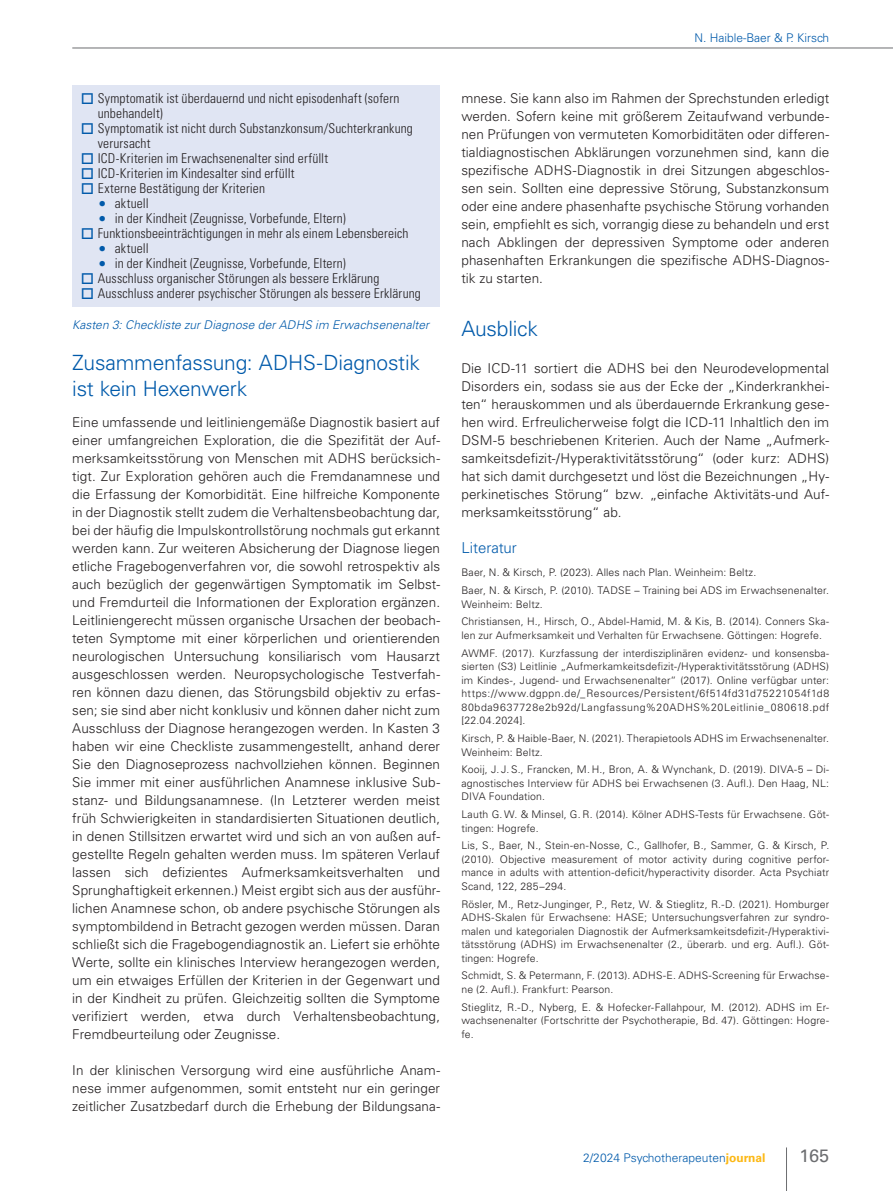
<style>
.page{position:relative;width:893px;height:1191px;background:#fff}
.page>*{position:absolute;margin:0;border:0;box-sizing:border-box;transform-origin:0 0}
.t1{font:300 21px/25.5px "Univers LT Std";letter-spacing:-.01em;color:#015aaa}
.t2{font:18px "Univers LT Std";color:#6c6d70}
.t3{font:300 15px "Univers LT Std";color:#015aaa}
.t4{font:300 13.5px/18px "Univers LT Std";letter-spacing:.005em;color:#231f20;text-align:justify}
.t5{font:300 condensed 13.5px/15px "Univers LT Std";letter-spacing:.01em;color:#231f20}
.t6{font:italic 300 12px "Univers LT Std";letter-spacing:.01em;color:#015aaa}
.t7{font:300 12px "Univers LT Std";color:#015aaa}
.t8{font:300 10.5px/13.5px "Univers LT Std";letter-spacing:.015em;color:#231f20}
.s1{font-size:15px;color:#015aaa}
.s2{font-weight:700;color:#fcb814}
</style>
<div class="page">
<div style="left:72px;top:85px;width:368px;height:222px;background:#e0e5f3"></div>
<hr style="left:786px;top:1147px;width:1px;height:44px;background:#6c6d70">
<hr style="left:72px;top:48px;width:821px;height:1px;background:#6c6d70">
<p class="t5" style="left:98px;top:91px;width:317px">Symptomatik ist überdauernd und nicht episodenhaft (sofern unbehandelt)<br>Symptomatik ist nicht durch Substanzkonsum/Suchterkrankung verursacht<br>ICD-Kriterien im Erwachsenenalter sind erfüllt<br>ICD-Kriterien im Kindesalter sind erfüllt<br>Externe Bestätigung der Kriterien</p>
<p class="t5" style="left:98px;top:196px;width:52px"><span class="s1">•</span> aktuell</p>
<p class="t5" style="left:98px;top:211px;width:312px"><span class="s1">•</span> in der Kindheit (Zeugnisse, Vorbefunde, Eltern)<br>Funktionsbeeinträchtigungen in mehr als einem Lebensbereich</p>
<p class="t5" style="left:98px;top:241px;width:52px"><span class="s1">•</span> aktuell</p>
<p class="t5" style="left:98px;top:256px;width:325px"><span class="s1">•</span> in der Kindheit (Zeugnisse, Vorbefunde, Eltern)<br>Ausschluss organischer Störungen als bessere Erklärung<br>Ausschluss anderer psychischer Störungen als bessere Erklärung</p>
<p class="t6" style="left:72px;top:317px;width:358px">Kasten 3: Checkliste zur Diagnose der ADHS im Erwachsenenalter</p>
<h1 class="t1" style="left:72px;top:350px;width:349px">Zusammenfassung: ADHS-Diagnostik ist kein Hexenwerk</h1>
<p class="t4" style="left:72px;top:413px;width:369px">Eine umfassende und leitliniengemäße Diagnostik basiert auf einer umfangreichen Exploration, die die Spezifität der Auf&shy;merksamkeitsstörung von Menschen mit ADHS berücksich&shy;tigt. Zur Exploration gehören auch die Fremdanamnese und die Erfassung der Komorbidität. Eine hilfreiche Komponente in der Diagnostik stellt zudem die Verhaltensbeobachtung dar, bei der häufig die Impulskontrollstörung nochmals gut erkannt werden kann. Zur weiteren Absicherung der Diagnose liegen etliche Fragebogenverfahren vor, die sowohl retrospektiv als auch bezüglich der gegenwärtigen Symptomatik im Selbst&shy;und Fremdurteil die Informationen der Exploration ergänzen.<br>Leitliniengerecht müssen organische Ursachen der beobach&shy;teten Symptome mit einer körperlichen und orientierenden neurologischen Untersuchung konsiliarisch vom Hausarzt ausgeschlossen werden. Neuropsychologische Testverfah&shy;ren können dazu dienen, das Störungsbild objektiv zu erfas&shy;sen; sie sind aber nicht konklusiv und können daher nicht zum Ausschluss der Diagnose herangezogen werden. In Kasten 3 haben wir eine Checkliste zusammengestellt, anhand derer Sie den Diagnoseprozess nachvollziehen können. Beginnen Sie immer mit einer ausführlichen Anamnese inklusive Sub&shy;stanz- und Bildungsanamnese. (In Letzterer werden meist früh Schwierigkeiten in standardisierten Situationen deutlich, in denen Stillsitzen erwartet wird und sich an von außen auf&shy;gestellte Regeln gehalten werden muss. Im späteren Verlauf lassen sich defizientes Aufmerksamkeitsverhalten und Sprunghaftigkeit erkennen.) Meist ergibt sich aus der ausführ&shy;lichen Anamnese schon, ob andere psychische Störungen als symptombildend in Betracht gezogen werden müssen. Daran schließt sich die Fragebogendiagnostik an. Liefert sie erhöhte Werte, sollte ein klinisches Interview herangezogen werden, um ein etwaiges Erfüllen der Kriterien in der Gegenwart und in der Kindheit zu prüfen. Gleichzeitig sollten die Symptome verifiziert werden, etwa durch Verhaltensbeobachtung, Fremdbeurteilung oder Zeugnisse.</p>
<p class="t4" style="left:72px;top:1061px;width:369px">In der klinischen Versorgung wird eine ausführliche Anam&shy;nese immer aufgenommen, somit entsteht nur ein geringer zeitlicher Zusatzbedarf durch die Erhebung der Bildungsana-</p>
<p class="t7" style="left:694px;top:31px;width:136px">N. Haible-Baer &amp; P. Kirsch</p>
<p class="t4" style="left:461px;top:89px;width:369px">mnese. Sie kann also im Rahmen der Sprechstunden erledigt werden. Sofern keine mit größerem Zeitaufwand verbunde&shy;nen Prüfungen von vermuteten Komorbiditäten oder differen&shy;tialdiagnostischen Abklärungen vorzunehmen sind, kann die spezifische ADHS-Diagnostik in drei Sitzungen abgeschlos&shy;sen sein. Sollten eine depressive Störung, Substanzkonsum oder eine andere phasenhafte psychische Störung vorhanden sein, empfiehlt es sich, vorrangig diese zu behandeln und erst nach Abklingen der depressiven Symptome oder anderen phasenhaften Erkrankungen die spezifische ADHS-Diagnos&shy;tik zu starten.</p>
<h1 class="t1" style="left:461px;top:316px;width:78px">Ausblick</h1>
<p class="t4" style="left:461px;top:359px;width:369px">Die ICD-11 sortiert die ADHS bei den Neurodevelopmental Disorders ein, sodass sie aus der Ecke der „Kinderkrankhei&shy;ten“ herauskommen und als überdauernde Erkrankung gese&shy;hen wird. Erfreulicherweise folgt die ICD-11 Inhaltlich den im DSM-5 beschriebenen Kriterien. Auch der Name „Aufmerk&shy;samkeitsdefizit-/Hyperaktivitätsstörung“ (oder kurz: ADHS) hat sich damit durchgesetzt und löst die Bezeichnungen „Hy&shy;perkinetisches Störung“ bzw. „einfache Aktivitäts-und Auf&shy;merksamkeitsstörung“ ab.</p>
<p class="t3" style="left:461px;top:539px;width:57px">Literatur</p>
<p class="t8" style="left:461px;top:564px;width:369px;line-height:17.7px">Baer, N. &amp; Kirsch, P. (2023). Alles nach Plan. Weinheim: Beltz.<br>Baer, N. &amp; Kirsch, P. (2010). TADSE – Training bei ADS im Erwachsenenalter.</p>
<p class="t8" style="left:461px;top:595px;width:369px;line-height:17.7px">Weinheim: Beltz.<br>Christiansen, H., Hirsch, O., Abdel-Hamid, M. &amp; Kis, B. (2014). Conners Ska-</p>
<p class="t8" style="left:461px;top:626px;width:369px;line-height:17.7px">len zur Aufmerksamkeit und Verhalten für Erwachsene. Göttingen: Hogrefe.<br>AWMF. (2017). Kurzfassung der interdisziplinären evidenz- und konsensba-</p>
<p class="t8" style="left:461px;top:659px;width:369px;text-align:justify">sierten (S3) Leitlinie „Aufmerkamkeitsdefizit-/Hyperaktivitätsstörung (ADHS) im Kindes-, Jugend- und Erwachsenenalter“ (2017). Online verfügbar unter: https://www.dgppn.de/_Resources/Persistent/6f514fd31d75221054f1d8<br>80bda9637728e2b92d/Langfassung%20ADHS%20Leitlinie_080618.pdf [22.04.2024].</p>
<p class="t8" style="left:461px;top:731px;width:369px">Kirsch, P. &amp; Haible-Baer, N. (2021). Therapietools ADHS im Erwachsenenalter.<br>Weinheim: Beltz.</p>
<p class="t8" style="left:461px;top:763px;width:369px;text-align:justify">Kooij, J. J. S., Francken, M. H., Bron, A. &amp; Wynchank, D. (2019). DIVA-5 – Di&shy;agnostisches Interview für ADHS bei Erwachsenen (3. Aufl.). Den Haag, NL:<br>DIVA Foundation.</p>
<p class="t8" style="left:461px;top:807px;width:369px">Lauth G.W. &amp; Minsel, G. R. (2014). Kölner ADHS-Tests für Erwachsene. Göt&shy;tingen: Hogrefe.</p>
<p class="t8" style="left:461px;top:839px;width:369px;text-align:justify">Lis, S., Baer, N., Stein-en-Nosse, C., Gallhofer, B., Sammer, G. &amp; Kirsch, P. (2010). Objective measurement of motor activity during cognitive perfor&shy;mance in adults with attention-deficit/hyperactivity disorder. Acta Psychiatr Scand, 122, 285–294.</p>
<p class="t8" style="left:461px;top:897px;width:369px;text-align:justify">Rösler, M., Retz-Junginger, P., Retz, W. &amp; Stieglitz, R.-D. (2021). Homburger ADHS-Skalen für Erwachsene: HASE; Untersuchungsverfahren zur syndro&shy;malen und kategorialen Diagnostik der Aufmerksamkeitsdefizit-/Hyperaktivi&shy;tätsstörung (ADHS) im Erwachsenenalter (2., überarb. und erg. Aufl.). Göt&shy;tingen: Hogrefe.</p>
<p class="t8" style="left:461px;top:969px;width:369px">Schmidt, S. &amp; Petermann, F. (2013). ADHS-E. ADHS-Screening für Erwachse&shy;ne (2. Aufl.). Frankfurt: Pearson.</p>
<p class="t8" style="left:461px;top:1000px;width:369px;text-align:justify">Stieglitz, R.-D., Nyberg, E. &amp; Hofecker-Fallahpour, M. (2012). ADHS im Er&shy;wachsenenalter (Fortschritte der Psychotherapie, Bd. 47). Göttingen: Hogre&shy;fe.</p>
<p class="t7" style="left:583px;top:1150px;width:184px">2/2024 Psychotherapeuten<span class="s2">journal</span></p>
<h2 class="t2" style="left:799px;top:1144px;width:31px">165</h2>
</div>
